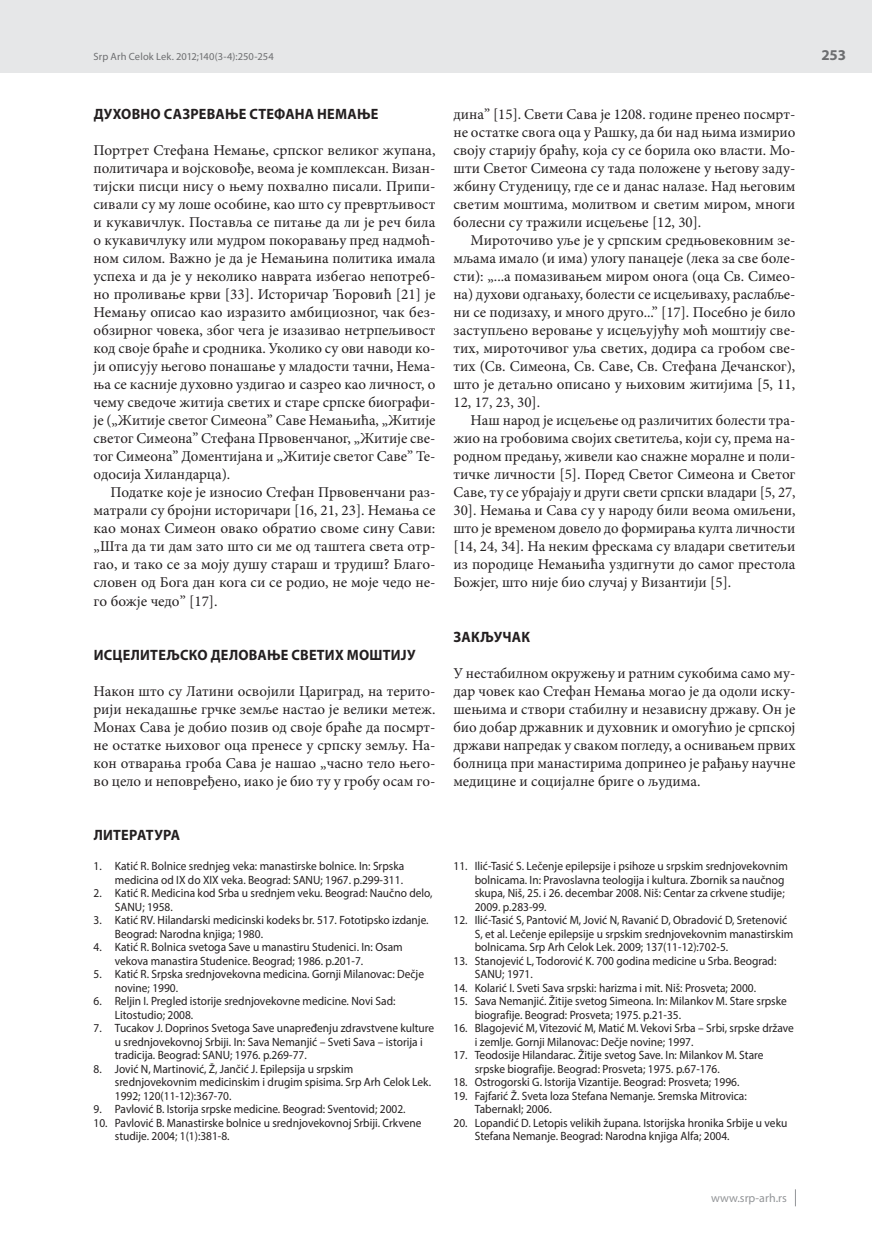
<style>
.page{position:relative;width:872px;height:1234px;background:#fff}
.page>*{position:absolute;margin:0;border:0;box-sizing:border-box;transform-origin:0 0}
.t1{font:15px/18px "Minion Pro";color:#231f20;text-align:justify}
.t2{font:700 15px "Myriad Pro";letter-spacing:.015em;color:#231f20;scale:.95 1}
.t3{font:700 15px "Myriad Pro";color:#6d6e70}
.t4{font:12px/13.5px "Myriad Pro";color:#231f20;scale:.95 1}
.t5{font:12px "Myriad Pro";color:#939598}
.t6{font:10.5px "Myriad Pro";letter-spacing:.01em;color:#6d6e70}
</style>
<div class="page">
<div style="left:0;top:0;width:872px;height:72px;background:#e6e7e8"></div>
<svg style="left:795px;top:1189px;width:1px;height:16px"></svg>
<p class="t6" style="left:94px;top:52px;width:182px">Srp Arh Celok Lek. 2012;140(3-4):250-254</p>
<p class="t2" style="left:94px;top:108px;width:301px">ДУХОВНО САЗРЕВАЊЕ СТЕФАНА НЕМАЊЕ</p>
<p class="t1" style="left:94px;top:143px;width:343px">Пор трет Сте фа на Не ма ње, срп ског ве ли ког жу па на, по ли ти ча ра и вој ско во ђе, ве о ма је ком плек сан. Ви зан&shy;тиј ски пи сци ни су о ње му по хвал но пи са ли. При пи&shy;си ва ли су му ло ше осо би не, као што су пре вр тљи вост и ку ка вич лук. По ста вља се пи та ње да ли је реч би ла о ку ка вич лу ку или му дром по ко ра ва њу пред над моћ&shy;ном си лом. Ва жно је да је Не ма њи на по ли ти ка има ла успе ха и да је у не ко ли ко на вра та из бе гао не по треб&shy;но про ли ва ње кр ви [33]. Исто ри чар Ћо ро вић [21] је Не ма њу опи сао као из ра зи то ам би ци о зног, чак без&shy;об зир ног човека, због че га је иза зи вао не тр пе љи вост код сво је бра ће и срод ни ка. Уко ли ко су ови на во ди ко&shy;ји опи су ју ње го во по на ша ње у мла до сти тач ни, Не ма&shy;ња се ка сни је ду хов но уз ди гао и са зрео као лич ност, о че му све до че жи ти ја све тих и ста ре срп ске би о гра фи&shy;је („Жи ти је све тог Си ме о на” Са ве Не ма њи ћа, „Жи ти је све тог Си ме о на” Сте фа на Пр во вен ча ног, „Жи ти је све&shy;тог Си ме о на” До мен ти ја на и „Жи ти је све тог Са ве” Те&shy;о до си ја Хи лан дар ца).</p>
<p class="t1" style="left:94px;top:485px;width:343px;text-indent:17px">По дат ке ко је је из но сио Сте фан Пр во вен ча ни раз&shy;ма тра ли су број ни исто ри ча ри [16, 21, 23]. Не ма ња се као мо нах Си меон ова ко обра тио сво ме си ну Са ви: „Шта да ти дам за то што си ме од та ште га све та отр&shy;гао, и та ко се за мо ју ду шу ста раш и тру диш? Бла го&shy;сло вен од Бо га дан ко га си се ро дио, не мо је че до не&shy;го бож је че до” [17].</p>
<p class="t2" style="left:94px;top:648px;width:340px">ИСЦЕЛИТЕЉСКО ДЕЛОВАЊЕ СВЕТИХ МОШТИЈУ</p>
<p class="t1" style="left:94px;top:683px;width:343px">На кон што су Ла ти ни осво ји ли Ца ри град, на те ри то&shy;ри ји не ка да шње грч ке зе мље на стао је ве ли ки ме теж.<br>Мо нах Са ва је до био по зив од сво је бра ће да по смрт&shy;не остат ке њи хо вог оца пре не се у срп ску зе мљу. На&shy;кон отва ра ња гро ба Са ва је на шао „ча сно те ло ње го&shy;во це ло и не по вре ђе но, иако је био ту у гро бу осам го-</p>
<p class="t2" style="left:94px;top:828px;width:93px">ЛИТЕРАТУРА</p>
<p class="t4" style="left:94px;top:860px;width:329px;text-align:right">1. Katić R. Bolnice srednjeg veka: manastirske bolnice. In: Srpska medicina od IX do XIX veka. Beograd: SANU; 1967. p.299-311.</p>
<p class="t4" style="left:115px;top:887px;width:336px;text-indent:-21px">2. Katić R. Medicina kod Srba u srednjem veku. Beograd: Naučno delo,<br>SANU; 1958.</p>
<p class="t4" style="left:115px;top:914px;width:332px;text-indent:-21px">3. Katić RV. Hilandarski medicinski kodeks br. 517. Fototipsko izdanje.<br>Beograd: Narodna knjiga; 1980.</p>
<p class="t4" style="left:115px;top:941px;width:304px;text-indent:-21px">4. Katić R. Bolnica svetoga Save u manastiru Studenici. In: Osam vekova manastira Studenice. Beograd; 1986. p.201-7.</p>
<p class="t4" style="left:115px;top:968px;width:327px;text-indent:-21px">5. Katić R. Srpska srednjovekovna medicina. Gornji Milanovac: Dečje novine; 1990.</p>
<p class="t4" style="left:115px;top:995px;width:297px;text-indent:-21px">6. Reljin I. Pregled istorije srednjovekovne medicine. Novi Sad:<br>Litostudio; 2008.</p>
<p class="t4" style="left:115px;top:1022px;width:338px;text-indent:-21px">7. Tucakov J. Doprinos Svetoga Save unapređenju zdravstvene kulture u srednjovekovnoj Srbiji. In: Sava Nemanjić – Sveti Sava – istorija i tradicija. Beograd: SANU; 1976. p.269-77.</p>
<p class="t4" style="left:115px;top:1063px;width:334px;text-indent:-21px">8. Jović N, Martinović, Ž, Jančić J. Epilepsija u srpskim srednjovekovnim medicinskim i drugim spisima. Srp Arh Celok Lek.<br>1992; 120(11-12):367-70.</p>
<p class="t4" style="left:94px;top:1103px;width:330px">9. Pavlović B. Istorija srpske medicine. Beograd: Sventovid; 2002.</p>
<p class="t4" style="left:115px;top:1117px;width:324px;text-indent:-21px">10. Pavlović B. Manastirske bolnice u srednjovekovnoj Srbiji. Crkvene studije. 2004; 1(1):381-8.</p>
<p class="t1" style="left:453px;top:107px;width:343px">ди на” [15]. Све ти Са ва је 1208. го ди не пре нео по смрт&shy;не остат ке сво га оца у Ра шку, да би над њи ма из ми рио сво ју ста ри ју бра ћу, ко ја су се бо ри ла око вла сти. Мо&shy;шти Све тог Си ме о на су та да по ло же не у ње го ву за ду&shy;жби ну Сту де ни цу, где се и да нас на ла зе. Над ње го вим све тим мо шти ма, мо ли твом и све тим ми ром, мно ги бо ле сни су тра жи ли ис це ље ње [12, 30].</p>
<p class="t1" style="left:453px;top:233px;width:343px;text-indent:17px">Ми ро то чи во уље је у срп ским сред њо ве ков ним зе&shy;мља ма има ло (и има) уло гу па на це је (ле ка за све бо ле&shy;сти): „...а по ма зи ва њем ми ром оно га (оца Св. Си ме о&shy;на) ду хо ви од га ња ху, бо ле сти се ис це љи ва ху, ра сла бље&shy;ни се по ди за ху, и мно го дру го...” [17]. По себ но је би ло за сту пље но ве ро ва ње у ис це љу ју ћу моћ мо шти ју све&shy;тих, ми ро то чи вог уља све тих, до ди ра са гро бом све&shy;тих (Св. Си ме о на, Св. Са ве, Св. Сте фа на Де чан ског), што је де таљ но опи са но у њи хо вим жи ти ји ма [5, 11, 12, 17, 23, 30].</p>
<p class="t1" style="left:453px;top:413px;width:343px;text-indent:17px">Наш на род је ис це ље ње од раз ли чи тих бо ле сти тра&shy;жио на гро бо ви ма сво јих све ти те ља, ко ји су, пре ма на&shy;род ном пре да њу, жи ве ли као сна жне мо рал не и по ли&shy;тич ке лич но сти [5]. По ред Све тог Си ме о на и Све тог Са ве, ту се убра ја ју и дру ги све ти срп ски вла да ри [5, 27, 30]. Не ма ња и Са ва су у на ро ду би ли ве о ма оми ље ни, што је вре ме ном до ве ло до фор ми ра ња кул та лич но сти [14, 24, 34]. На не ким фре ска ма су вла да ри све ти те љи из по ро ди це Не ма њи ћа уз диг ну ти до са мог пре сто ла Бож јег, што ни је био слу чај у Ви зан ти ји [5].</p>
<p class="t2" style="left:453px;top:630px;width:82px">ЗАКЉУЧАК</p>
<p class="t1" style="left:453px;top:665px;width:343px">У не ста бил ном окру же њу и рат ним су ко би ма са мо му&shy;дар чо век као Сте фан Не ма ња мо гао је да одо ли ис ку&shy;ше њи ма и ство ри ста бил ну и не за ви сну др жа ву. Он је био до бар др жав ник и ду хов ник и омо гу ћио је срп ској др жа ви на пре дак у сва ком по гле ду, а осни ва њем пр вих бол ни ца при ма на сти ри ма до при нео је ра ђа њу на уч не ме ди ци не и со ци јал не бри ге о љу ди ма.</p>
<p class="t4" style="left:475px;top:860px;width:331px;text-indent:-21px">11. Ilić-Tasić S. Lečenje epilepsije i psihoze u srpskim srednjovekovnim bolnicama. In: Pravoslavna teologija i kultura. Zbornik sa naučnog skupa, Niš, 25. i 26. decembar 2008. Niš: Centar za crkvene studije; 2009. p.283-99.</p>
<p class="t4" style="left:475px;top:914px;width:337px;text-indent:-21px">12. Ilić-Tasić S, Pantović M, Jović N, Ravanić D, Obradović D, Sretenović<br>S, et al. Lečenje epilepsije u srpskim srednjovekovnim manastirskim bolnicama. Srp Arh Celok Lek. 2009; 137(11-12):702-5.</p>
<p class="t4" style="left:475px;top:955px;width:319px;text-indent:-21px">13. Stanojević L, Todorović K. 700 godina medicine u Srba. Beograd:<br>SANU; 1971.</p>
<p class="t4" style="left:453px;top:982px;width:320px">14. Kolarić I. Sveti Sava srpski: harizma i mit. Niš: Prosveta; 2000.</p>
<p class="t4" style="left:475px;top:995px;width:330px;text-indent:-21px">15. Sava Nemanjić. Žitije svetog Simeona. In: Milankov M. Stare srpske biografije. Beograd: Prosveta; 1975. p.21-35.</p>
<p class="t4" style="left:475px;top:1022px;width:337px;text-indent:-21px">16. Blagojević M, Vitezović M, Matić M. Vekovi Srba – Srbi, srpske države i zemlje. Gornji Milanovac: Dečje novine; 1997.</p>
<p class="t4" style="left:475px;top:1049px;width:305px;text-indent:-21px">17. Teodosije Hilandarac. Žitije svetog Save. In: Milankov M. Stare srpske biografije. Beograd: Prosveta; 1975. p.67-176.</p>
<p class="t4" style="left:453px;top:1076px;width:302px">18. Ostrogorski G. Istorija Vizantije. Beograd: Prosveta; 1996.</p>
<p class="t4" style="left:475px;top:1090px;width:288px;text-indent:-21px">19. Fajfarić Ž. Sveta loza Stefana Nemanje. Sremska Mitrovica:<br>Tabernakl; 2006.</p>
<p class="t4" style="left:475px;top:1117px;width:330px;text-indent:-21px">20. Lopandić D. Letopis velikih župana. Istorijska hronika Srbije u veku<br>Stefana Nemanje. Beograd: Narodna knjiga Alfa; 2004.</p>
<p class="t5" style="left:711px;top:1192px;width:77px">www.srp-arh.rs</p>
<p class="t3" style="left:821px;top:49px;width:26px">253</p>
</div>
